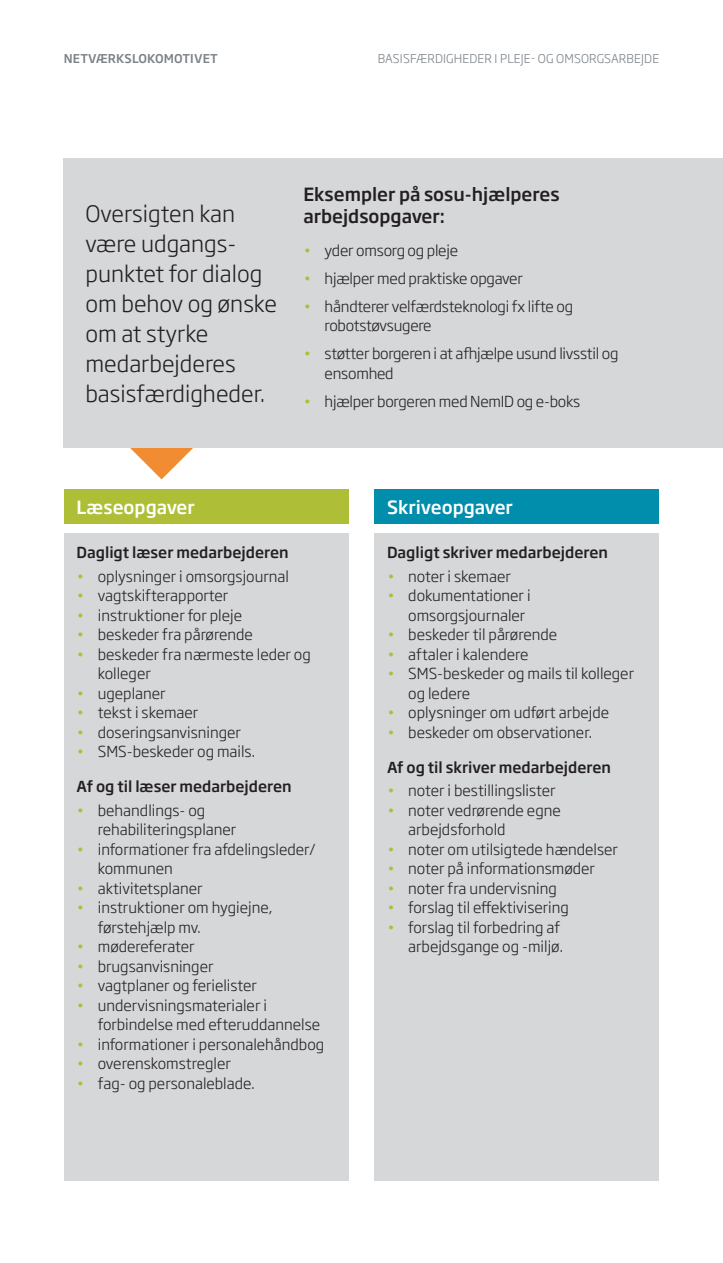
<style>
.page{position:relative;width:723px;height:1263px;background:#fff}
.page>*{position:absolute;margin:0;border:0;box-sizing:border-box;transform-origin:0 0}
.Ny_mellemrubrik_1_li{font:300 22.5px/30px "Soho Gothic Std";color:#231f20}
.Ny_mellemrubrik_1_li-2{font:500 18px/22.5px "Soho Gothic Std";color:#231f20}
.Brødtekst{font:500 18px "Soho Gothic Std";color:#fff}
.t1{font:300 15px/19.5px "Soho Gothic Std";color:#231f20}
.Ny_mellemrubrik_1_li-3{font:500 15px "Soho Gothic Std";color:#231f20}
.Brødtekst-2{font:300 12px "Soho Gothic Std";letter-spacing:.015em;color:#7c8287}
.Brødtekst-3{font:500 12px "Soho Gothic Std";letter-spacing:.015em;color:#7c8287}
.s1{color:#aebf37}
</style>
<div class="page">
<svg style="left:130px;top:448px;width:63px;height:31px"></svg>
<div style="left:64px;top:158px;width:659px;height:290px;background:#d5d7d9"></div>
<div style="left:64px;top:533px;width:285px;height:648px;background:#d5d7d9"></div>
<div style="left:374px;top:533px;width:285px;height:648px;background:#d5d7d9"></div>
<div style="left:64px;top:489px;width:285px;height:35px;background:#aebf37"></div>
<div style="left:374px;top:489px;width:285px;height:35px;background:#008eac"></div>
<p class="Brødtekst-3" style="left:64px;top:51px;width:155px">NETVÆRKSLOKOMOTIVET</p>
<p class="Brødtekst-2" style="left:378px;top:51px;width:283px">BASISFÆRDIGHEDER I PLEJE- OG OMSORGSARBEJDE</p>
<p class="Ny_mellemrubrik_1_li" style="left:85px;top:199px;width:193px">Oversigten kan være udgangs&shy;punktet for dialog om behov og ønske om at styrke medarbejderes basisfærdigheder.</p>
<p class="Ny_mellemrubrik_1_li-2" style="left:303px;top:183px;width:258px">Eksempler på sosu-hjælperes arbejdsopgaver:</p>
<p class="t1" style="left:303px;top:241px;width:156px"><span class="s1">•</span> yder omsorg og pleje</p>
<p class="t1" style="left:303px;top:269px;width:221px"><span class="s1">•</span> hjælper med praktiske opgaver</p>
<p class="t1" style="left:325px;top:297px;width:250px;text-indent:-21px"><span class="s1">•</span> håndterer velfærdsteknologi fx lifte og robotstøvsugere</p>
<p class="t1" style="left:325px;top:344px;width:295px;text-indent:-21px"><span class="s1">•</span> støtter borgeren i at afhjælpe usund livsstil og ensomhed</p>
<p class="t1" style="left:303px;top:392px;width:278px"><span class="s1">•</span> hjælper borgeren med NemID og e-boks</p>
<p class="Brødtekst" style="left:77px;top:496px;width:120px">Læseopgaver</p>
<p class="Brødtekst" style="left:387px;top:496px;width:127px">Skriveopgaver</p>
<p class="Ny_mellemrubrik_1_li-3" style="left:77px;top:543px;width:214px">Dagligt læser medarbejderen</p>
<p class="t1" style="left:77px;top:567px;width:214px"><span class="s1">•</span> oplysninger i omsorgsjournal</p>
<p class="t1" style="left:77px;top:586px;width:153px"><span class="s1">•</span> vagtskifterapporter</p>
<p class="t1" style="left:77px;top:606px;width:167px"><span class="s1">•</span> instruktioner for pleje</p>
<p class="t1" style="left:77px;top:625px;width:178px"><span class="s1">•</span> beskeder fra pårørende</p>
<p class="t1" style="left:98px;top:645px;width:214px;text-indent:-21px"><span class="s1">•</span> beskeder fra nærmeste leder og kolleger</p>
<p class="t1" style="left:77px;top:684px;width:91px"><span class="s1">•</span> ugeplaner</p>
<p class="t1" style="left:77px;top:703px;width:123px"><span class="s1">•</span> tekst i skemaer</p>
<p class="t1" style="left:77px;top:723px;width:166px"><span class="s1">•</span> doseringsanvisninger</p>
<p class="t1" style="left:77px;top:742px;width:180px"><span class="s1">•</span> SMS-beskeder og mails.</p>
<p class="Ny_mellemrubrik_1_li-3" style="left:77px;top:777px;width:217px">Af og til læser medarbejderen</p>
<p class="t1" style="left:98px;top:801px;width:140px;text-indent:-21px"><span class="s1">•</span> behandlings- og rehabiliteringsplaner</p>
<p class="t1" style="left:98px;top:840px;width:219px;text-indent:-21px"><span class="s1">•</span> informationer fra afdelingsleder/ kommunen</p>
<p class="t1" style="left:77px;top:879px;width:128px"><span class="s1">•</span> aktivitetsplaner</p>
<p class="t1" style="left:98px;top:898px;width:176px;text-indent:-21px"><span class="s1">•</span> instruktioner om hygiejne, førstehjælp mv.</p>
<p class="t1" style="left:77px;top:937px;width:119px"><span class="s1">•</span> mødereferater</p>
<p class="t1" style="left:77px;top:957px;width:138px"><span class="s1">•</span> brugsanvisninger</p>
<p class="t1" style="left:77px;top:976px;width:182px"><span class="s1">•</span> vagtplaner og ferielister</p>
<p class="t1" style="left:98px;top:996px;width:224px;text-indent:-21px"><span class="s1">•</span> undervisningsmaterialer i forbindelse med efteruddannelse</p>
<p class="t1" style="left:77px;top:1035px;width:249px"><span class="s1">•</span> informationer i personalehåndbog</p>
<p class="t1" style="left:77px;top:1054px;width:156px"><span class="s1">•</span> overenskomstregler</p>
<p class="t1" style="left:77px;top:1074px;width:180px"><span class="s1">•</span> fag- og personaleblade.</p>
<p class="Ny_mellemrubrik_1_li-3" style="left:387px;top:543px;width:222px">Dagligt skriver medarbejderen</p>
<p class="t1" style="left:387px;top:567px;width:125px"><span class="s1">•</span> noter i skemaer</p>
<p class="t1" style="left:408px;top:586px;width:124px;text-indent:-21px"><span class="s1">•</span> dokumentationer i omsorgsjournaler</p>
<p class="t1" style="left:387px;top:625px;width:172px"><span class="s1">•</span> beskeder til pårørende</p>
<p class="t1" style="left:387px;top:645px;width:143px"><span class="s1">•</span> aftaler i kalendere</p>
<p class="t1" style="left:408px;top:664px;width:227px;text-indent:-21px"><span class="s1">•</span> SMS-beskeder og mails til kolleger og ledere</p>
<p class="t1" style="left:387px;top:703px;width:224px"><span class="s1">•</span> oplysninger om udført arbejde</p>
<p class="t1" style="left:387px;top:723px;width:206px"><span class="s1">•</span> beskeder om observationer.</p>
<p class="Ny_mellemrubrik_1_li-3" style="left:387px;top:757px;width:226px">Af og til skriver medarbejderen</p>
<p class="t1" style="left:387px;top:781px;width:170px"><span class="s1">•</span> noter i bestillingslister</p>
<p class="t1" style="left:408px;top:801px;width:154px;text-indent:-21px"><span class="s1">•</span> noter vedrørende egne arbejdsforhold</p>
<p class="t1" style="left:387px;top:840px;width:232px"><span class="s1">•</span> noter om utilsigtede hændelser</p>
<p class="t1" style="left:387px;top:859px;width:209px"><span class="s1">•</span> noter på informationsmøder</p>
<p class="t1" style="left:387px;top:879px;width:171px"><span class="s1">•</span> noter fra undervisning</p>
<p class="t1" style="left:387px;top:898px;width:183px"><span class="s1">•</span> forslag til effektivisering</p>
<p class="t1" style="left:387px;top:918px;width:177px;text-align:right"><span class="s1">•</span> forslag til forbedring af arbejdsgange og -miljø.</p>
</div>
